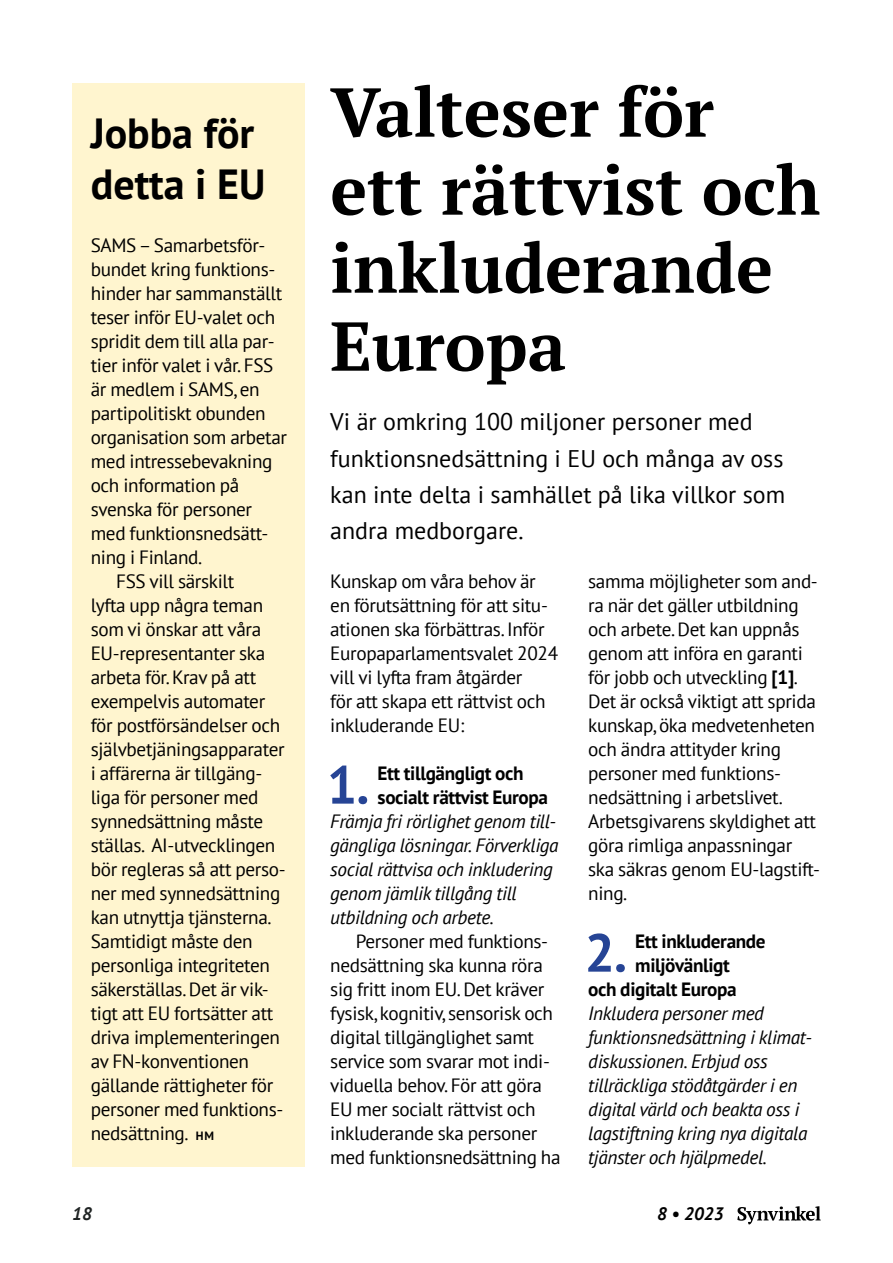
<style>
.page{position:relative;width:893px;height:1263px;background:#fff}
.page>*{position:absolute;margin:0;border:0;box-sizing:border-box;transform-origin:0 0}
.RUBRIK_01{font:700 69px/78px "PT Serif";color:#000}
.Brödtext_första{font:700 53.55px "PT Sans";color:#264495}
.RUBRIK_sans{font:700 42px/51px "PT Sans";color:#000}
.Ingress{font:24px/36px "PT Sans";color:#000}
.Brödtext{font:19.2px/24px "PT Sans";letter-spacing:-.02em;color:#000}
.Brödtext_första-2{font:19.2px/24px "PT Sans";letter-spacing:-.02em;color:#000}
.Brödtext-2{font:italic 19.2px/24px "PT Sans";letter-spacing:-.02em;color:#000}
.Brödtext_första-3{font:700 19.2px/24px "PT Sans";letter-spacing:-.02em;color:#000}
.t1{font:italic 700 18px "PT Sans";color:#000}
.t2{font:italic 700 18px "PT Sans";color:#1f2323}
.s1{font-weight:700;font-size:12px}
.s2{font-weight:700}
</style>
<div class="page">
<div style="left:72px;top:83px;width:233px;height:1084px;background:#fff5cf"></div>
<svg style="left:737px;top:1206px;width:84px;height:18px"></svg>
<h1 class="RUBRIK_sans" style="left:91px;top:107px;width:176px">Jobba för detta i EU</h1>
<p class="Brödtext_första-2" style="left:91px;top:232px;width:198px">SAMS – Samarbetsför&shy;bundet kring funktions&shy;hinder har sammanställt teser inför EU-valet och spridit dem till alla par&shy;tier inför valet i vår. FSS är medlem i SAMS, en partipolitiskt obunden organisation som arbetar med intressebevakning och information på svenska för personer med funktionsnedsätt&shy;ning i Finland.</p>
<p class="Brödtext" style="left:91px;top:568px;width:196px;text-indent:26px">FSS vill särskilt<br>lyfta upp några teman som vi önskar att våra<br>EU-representanter ska arbeta för. Krav på att exempelvis automater för postförsändelser och självbetjäningsapparater i affärerna är tillgäng&shy;liga för personer med synnedsättning måste ställas. AI-utvecklingen bör regleras så att perso&shy;ner med synnedsättning kan utnyttja tjänsterna.<br>Samtidigt måste den personliga integriteten säkerställas. Det är vik&shy;tigt att EU fortsätter att driva implementeringen av FN-konventionen gällande rättigheter för personer med funktions&shy;nedsättning. <span class="s1">HM</span></p>
<h1 class="RUBRIK_01" style="left:330px;top:72px;width:491px">Valteser för ett rättvist och inkluderande<br>Europa</h1>
<p class="Ingress" style="left:330px;top:403px;width:456px">Vi är omkring 100 miljoner personer med funktionsnedsättning i EU och många av oss kan inte delta i samhället på lika villkor som andra medborgare.</p>
<p class="Brödtext_första-2" style="left:330px;top:568px;width:229px">Kunskap om våra behov är en förutsättning för att situ&shy;ationen ska förbättras. Inför<br>Europaparlamentsvalet 2024 vill vi lyfta fram åtgärder<br>för att skapa ett rättvist och inkluderande EU:</p>
<p class="Brödtext_första" style="left:327px;top:749px;width:44px">1.</p>
<p class="Brödtext_första-3" style="left:378px;top:760px;width:172px">Ett tillgängligt och socialt rättvist Europa</p>
<p class="Brödtext-2" style="left:330px;top:808px;width:230px">Främja fri rörlighet genom till&shy;gängliga lösningar. Förverkliga social rättvisa och inkludering genom jämlik tillgång till utbildning och arbete.</p>
<p class="Brödtext" style="left:330px;top:928px;width:232px;text-indent:26px">Personer med funktions&shy;nedsättning ska kunna röra sig fritt inom EU. Det kräver fysisk, kognitiv, sensorisk och digital tillgänglighet samt service som svarar mot indi&shy;viduella behov. För att göra<br>EU mer socialt rättvist och inkluderande ska personer med funktionsnedsättning ha</p>
<p class="Brödtext" style="left:588px;top:568px;width:233px">samma möjligheter som and&shy;ra när det gäller utbildning och arbete. Det kan uppnås genom att införa en garanti för jobb och utveckling <span class="s2">[1]</span>.<br>Det är också viktigt att sprida kunskap, öka medvetenheten och ändra attityder kring personer med funktions&shy;nedsättning i arbetslivet.<br>Arbetsgivarens skyldighet att göra rimliga anpassningar ska säkras genom EU-lagstift&shy;ning.</p>
<p class="Brödtext_första" style="left:584px;top:917px;width:44px">2.</p>
<p class="Brödtext_första-3" style="left:635px;top:928px;width:132px">Ett inkluderande</p>
<p class="Brödtext_första-3" style="left:635px;top:952px;width:96px">miljövänligt</p>
<p class="Brödtext_första-3" style="left:588px;top:976px;width:150px">och digitalt Europa</p>
<p class="Brödtext-2" style="left:588px;top:1000px;width:225px">Inkludera personer med funktionsnedsättning i klimat&shy;diskussionen. Erbjud oss tillräckliga stödåtgärder i en digital värld och beakta oss i lagstiftning kring nya digitala tjänster och hjälpmedel.</p>
<p class="t2" style="left:72px;top:1202px;width:21px">18</p>
<p class="t1" style="left:657px;top:1202px;width:68px">8 • 2023</p>
</div>
